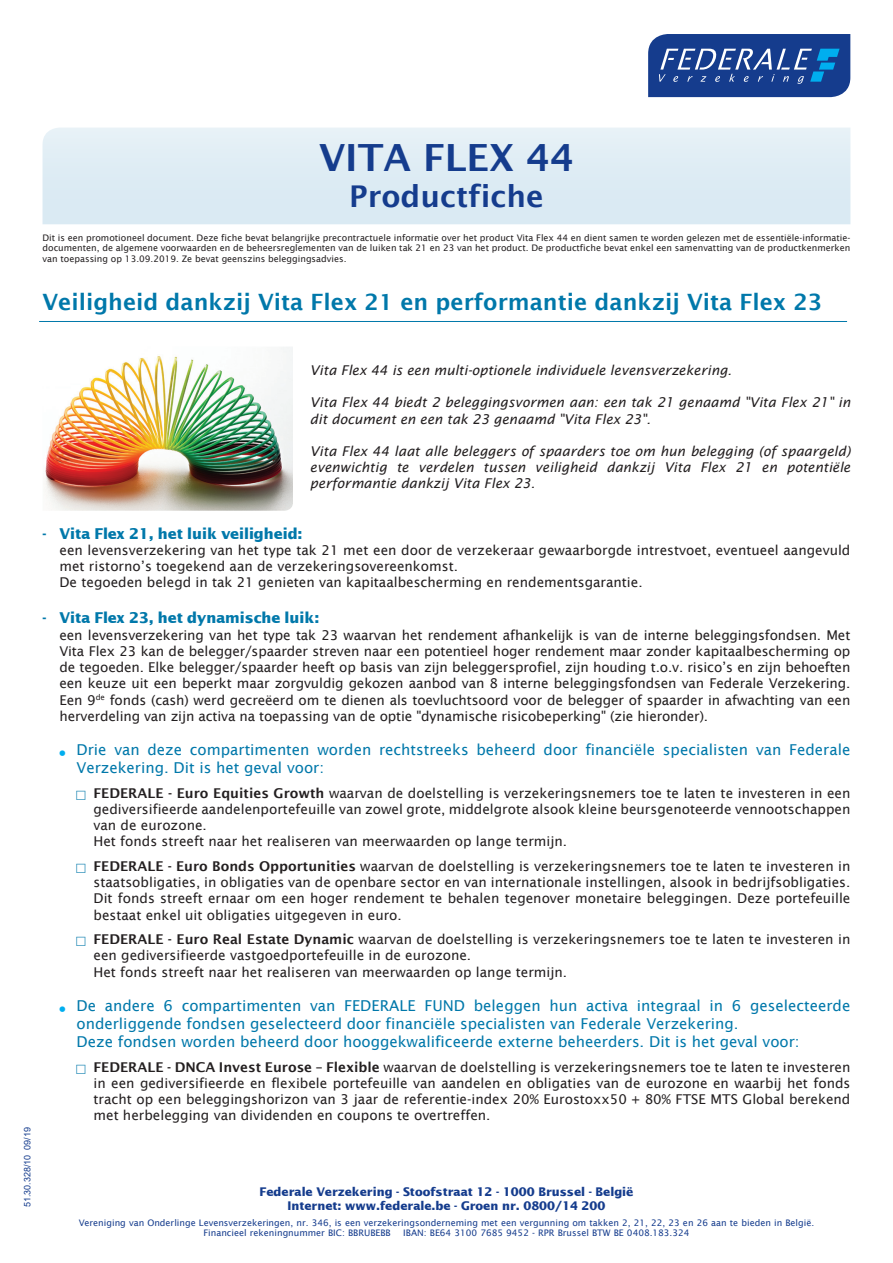
<style>
.page{position:relative;width:893px;height:1263px;background:#fff}
.page>*{position:absolute;margin:0;border:0;box-sizing:border-box;transform-origin:0 0}
.t1{font:600 37.5px "Lucida Sans";color:#153c8d}
.t2{font:600 30px "Lucida Sans";color:#153c8d}
.t3{font:600 22.5px "Lucida Sans";color:#0078aa}
.t4{font:15px/18px "Lucida Sans";color:#0078aa}
.t5{font:700 15px "Lucida Sans";color:#0078aa}
.t6{font:13.5px/16.2px "Lucida Sans";color:#231f20}
.t7{font:italic 13.5px/16.2px "Lucida Sans";color:#231f20}
.address{font:700 12px "Lucida Sans";color:#153c8d}
.t8{font:9px/10.8px "Lucida Sans";color:#231f20;text-align:justify}
.address_small{font:9px "Lucida Sans";color:#153c8d}
.t9{font:9px "Arial";color:#153c8d}
.s1{color:#00aeef}
.s2{font-weight:600}
</style>
<div class="page">
<svg style="left:43px;top:128px;width:807px;height:96px;background:#deecf4"></svg>
<hr style="left:39px;top:321px;width:808px;height:1px;background:#0078aa">
<svg style="left:648px;top:34px;width:202px;height:63px;background:#2a519a"></svg>
<img style="left:45px;top:347px;width:248px;height:164px">
<p class="t1" style="left:319px;top:137px;width:256px">VITA FLEX 44</p>
<p class="t2" style="left:349px;top:180px;width:196px">Productfiche</p>
<p class="t8" style="left:43px;top:232px;width:809px">Dit is een promotioneel document. Deze fiche bevat belangrijke precontractuele informatie over het product Vita Flex 44 en dient samen te worden gelezen met de essentiële-informatie&shy;documenten, de algemene voorwaarden en de beheersreglementen van de luiken tak 21 en 23 van het product. De productfiche bevat enkel een samenvatting van de productkenmerken van toepassing op 13.09.2019. Ze bevat geenszins beleggingsadvies.</p>
<p class="t3" style="left:43px;top:289px;width:781px">Veiligheid dankzij Vita Flex 21 en performantie dankzij Vita Flex 23</p>
<p class="t7" style="left:310px;top:362px;width:423px">Vita Flex 44 is een multi-optionele individuele levensverzekering.</p>
<p class="t7" style="left:310px;top:394px;width:542px">Vita Flex 44 biedt 2 beleggingsvormen aan: een tak 21 genaamd "Vita Flex 21" in dit document en een tak 23 genaamd "Vita Flex 23".</p>
<p class="t7" style="left:310px;top:443px;width:542px;text-align:justify">Vita Flex 44 laat alle beleggers of spaarders toe om hun belegging (of spaargeld) evenwichtig te verdelen tussen veiligheid dankzij Vita Flex 21 en potentiële performantie dankzij Vita Flex 23.</p>
<p class="t9" style="left:21px;top:1207px;width:82px;rotate:-90deg">51.30.328/10 09/19</p>
<p class="t5" style="left:43px;top:525px;width:262px">- Vita Flex 21, het luik veiligheid:</p>
<p class="t6" style="left:60px;top:542px;width:792px">een levensverzekering van het type tak 21 met een door de verzekeraar gewaarborgde intrestvoet, eventueel aangevuld met ristorno’s toegekend aan de verzekeringsovereenkomst.</p>
<p class="t6" style="left:60px;top:574px;width:585px">De tegoeden belegd in tak 21 genieten van kapitaalbescherming en rendementsgarantie.</p>
<p class="t5" style="left:43px;top:609px;width:278px">- Vita Flex 23, het dynamische luik:</p>
<p class="t6" style="left:60px;top:627px;width:792px;text-align:justify">een levensverzekering van het type tak 23 waarvan het rendement afhankelijk is van de interne beleggingsfondsen. Met Vita Flex 23 kan de belegger/spaarder streven naar een potentieel hoger rendement maar zonder kapitaalbescherming op de tegoeden. Elke belegger/spaarder heeft op basis van zijn beleggersprofiel, zijn houding t.o.v. risico’s en zijn behoeften een keuze uit een beperkt maar zorgvuldig gekozen aanbod van 8 interne beleggingsfondsen van Federale Verzekering.<br>Een 9<sup>de</sup> fonds (cash) werd gecreëerd om te dienen als toevluchtsoord voor de belegger of spaarder in afwachting van een herverdeling van zijn activa na toepassing van de optie "dynamische risicobeperking" (zie hieronder).</p>
<p class="t4" style="left:77px;top:740px;width:775px;text-indent:-17px"><span class="s1">●</span> Drie van deze compartimenten worden rechtstreeks beheerd door financiële specialisten van Federale<br>Verzekering. Dit is het geval voor:</p>
<p class="t6" style="left:94px;top:785px;width:758px;text-align:justify"><span class="s2">FEDERALE - Euro Equities Growth</span> waarvan de doelstelling is verzekeringsnemers toe te laten te investeren in een gediversifieerde aandelenportefeuille van zowel grote, middelgrote alsook kleine beursgenoteerde vennootschappen van de eurozone.</p>
<p class="t6" style="left:94px;top:833px;width:475px">Het fonds streeft naar het realiseren van meerwaarden op lange termijn.</p>
<p class="t6" style="left:94px;top:858px;width:758px"><span class="s2">FEDERALE - Euro Bonds Opportunities</span> waarvan de doelstelling is verzekeringsnemers toe te laten te investeren in staatsobligaties, in obligaties van de openbare sector en van internationale instellingen, alsook in bedrijfsobligaties.</p>
<p class="t6" style="left:94px;top:890px;width:758px">Dit fonds streeft ernaar om een hoger rendement te behalen tegenover monetaire beleggingen. Deze portefeuille bestaat enkel uit obligaties uitgegeven in euro.</p>
<p class="t6" style="left:94px;top:931px;width:758px"><span class="s2">FEDERALE - Euro Real Estate Dynamic</span> waarvan de doelstelling is verzekeringsnemers toe te laten te investeren in een gediversifieerde vastgoedportefeuille in de eurozone.</p>
<p class="t6" style="left:94px;top:964px;width:475px">Het fonds streeft naar het realiseren van meerwaarden op lange termijn.</p>
<p class="t4" style="left:77px;top:996px;width:775px;text-indent:-17px"><span class="s1">●</span> De andere 6 compartimenten van FEDERALE FUND beleggen hun activa integraal in 6 geselecteerde onderliggende fondsen geselecteerd door financiële specialisten van Federale Verzekering.</p>
<p class="t4" style="left:77px;top:1032px;width:725px">Deze fondsen worden beheerd door hooggekwalificeerde externe beheerders. Dit is het geval voor:</p>
<p class="t6" style="left:94px;top:1058px;width:758px;text-align:justify"><span class="s2">FEDERALE - DNCA Invest Eurose – Flexible</span> waarvan de doelstelling is verzekeringsnemers toe te laten te investeren in een gediversifieerde en flexibele portefeuille van aandelen en obligaties van de eurozone en waarbij het fonds tracht op een beleggingshorizon van 3 jaar de referentie-index 20% Eurostoxx50 + 80% FTSE MTS Global berekend met herbelegging van dividenden en coupons te overtreffen.</p>
<p class="address" style="left:260px;top:1184px;width:375px">Federale Verzekering - Stoofstraat 12 - 1000 Brussel - België</p>
<p class="address" style="left:288px;top:1199px;width:319px">Internet: www.federale.be - Groen nr. 0800/14 200</p>
<p class="address_small" style="left:79px;top:1217px;width:737px">Vereniging van Onderlinge Levensverzekeringen, nr. 346, is een verzekeringsonderneming met een vergunning om takken 2, 21, 22, 23 en 26 aan te bieden in België.</p>
<p class="address_small" style="left:203px;top:1228px;width:189px">Financieel rekeningnummer BIC: BBRUBEBB</p>
<p class="address_small" style="left:403px;top:1228px;width:288px">IBAN: BE64 3100 7685 9452 - RPR Brussel BTW BE 0408.183.324</p>
</div>
